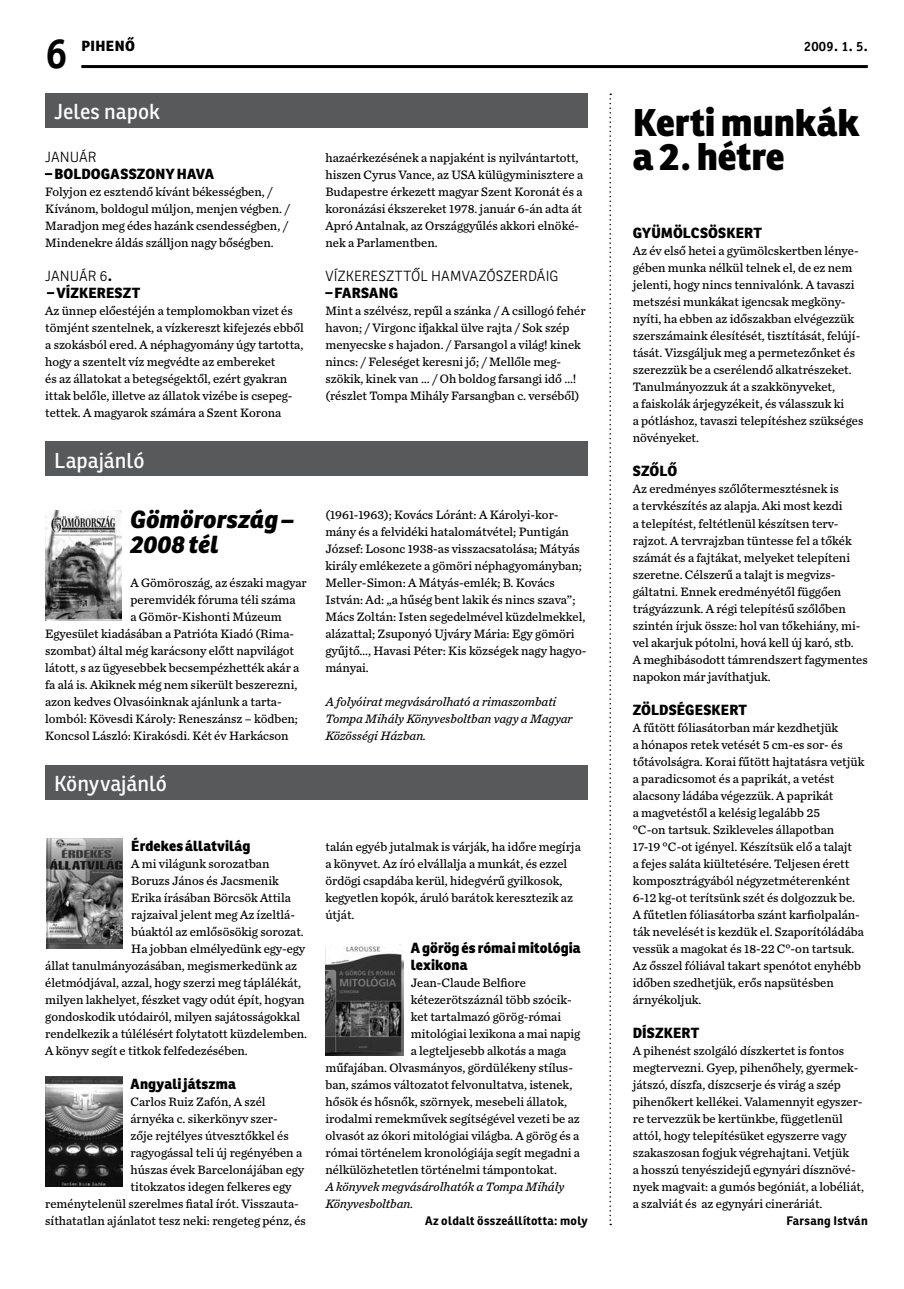
<style>
.page{position:relative;width:904px;height:1289px;background:#fff}
.page>*{position:absolute;margin:0;border:0;box-sizing:border-box;transform-origin:0 0}
.t1{font:700 42px "Officina Serif Itc TOT";color:#000}
.t2{font:800 37.5px/34px "Ronnia";color:#000}
.t3{font:italic 800 24px/25.5px "Ronnia";color:#000}
.t4{font:21px "Ronnia";letter-spacing:-.005em;color:#fff}
.t5{font:800 14.25px/17px "Ronnia";letter-spacing:.01em;color:#000}
.t6{font:300 14.25px "Ronnia";letter-spacing:.01em;color:#000}
.t7{font:700 13.5px "Officina Serif Itc TOT";color:#000}
.t8{font:12.75px/17px "Chronicle Text G4";color:#000}
.t9{font:italic 12.75px/17px "Chronicle Text G4";color:#000}
.t10{font:700 12px "Ronnia";letter-spacing:.025em;color:#000}
.s1{font-weight:300}
</style>
<div class="page">
<hr style="left:81px;top:65px;width:786px;height:3px;background:#000">
<svg style="left:609px;top:94px;width:2px;height:1131px"></svg>
<div style="left:45px;top:442px;width:542px;height:34px;background:#58595b"></div>
<div style="left:45px;top:94px;width:542px;height:34px;background:#58595b"></div>
<div style="left:45px;top:765px;width:542px;height:34px;background:#58595b"></div>
<img style="left:45px;top:510px;width:77px;height:110px">
<img style="left:46px;top:838px;width:77px;height:110px">
<img style="left:45px;top:1076px;width:77px;height:110px">
<img style="left:325px;top:944px;width:78px;height:110px">
<p class="t5" style="left:81px;top:37px;width:55px">PIHENŐ</p>
<h1 class="t1" style="left:45px;top:28px;width:24px">6</h1>
<p class="t7" style="left:803px;top:38px;width:65px">2009. 1. 5.</p>
<h3 class="t4" style="left:54px;top:98px;width:107px">Jeles napok</h3>
<p class="t6" style="left:45px;top:148px;width:53px">JANUÁR</p>
<p class="t5" style="left:45px;top:165px;width:170px">– BOLDOGASSZONY HAVA</p>
<p class="t8" style="left:45px;top:182px;width:246px">Folyjon ez esztendő kívánt békességben, / Kívánom, boldogul múljon, menjen végben. / Maradjon meg édes hazánk csendességben, / Mindenekre áldás szálljon nagy bőségben.</p>
<p class="t5" style="left:45px;top:267px;width:96px"><span class="s1">JANUÁR 6</span>. –VÍZKERESZT</p>
<p class="t8" style="left:45px;top:301px;width:260px">Az ünnep előestéjén a templomokban vizet és tömjént szentelnek, a vízkereszt kifejezés ebből a szokásból ered. A néphagyomány úgy tartotta, hogy a szentelt víz megvédte az embereket<br>és az állatokat a betegségektől, ezért gyakran ittak belőle, illetve az állatok vizébe is csepeg&shy;tettek. A magyarok számára a Szent Korona</p>
<h3 class="t4" style="left:54px;top:447px;width:92px">Lapajánló</h3>
<h3 class="t3" style="left:130px;top:506px;width:165px">Gömörország –<br>2008 tél</h3>
<p class="t8" style="left:130px;top:573px;width:178px">A Gömöroszág, az északi magyar</p>
<p class="t8" style="left:130px;top:590px;width:167px">peremvidék fóruma téli száma</p>
<p class="t8" style="left:130px;top:607px;width:153px">a Gömör-Kishonti Múzeum</p>
<p class="t8" style="left:45px;top:624px;width:250px">Egyesület kiadásában a Patrióta Kiadó (Rima-</p>
<p class="t8" style="left:45px;top:641px;width:250px">szombat) által még karácsony előtt napvilágot</p>
<p class="t8" style="left:45px;top:658px;width:256px">látott, s az ügyesebbek becsempézhették akár a</p>
<p class="t8" style="left:45px;top:675px;width:254px">fa alá is. Akiknek még nem sikerült beszerezni,</p>
<p class="t8" style="left:45px;top:692px;width:238px">azon kedves Olvasóinknak ajánlunk a tarta-</p>
<p class="t8" style="left:45px;top:709px;width:254px">lomból: Kövesdi Károly: Reneszánsz – ködben;</p>
<p class="t8" style="left:45px;top:726px;width:245px">Koncsol László: Kirakósdi. Két év Harkácson</p>
<h3 class="t4" style="left:54px;top:770px;width:114px">Könyvajánló</h3>
<p class="t5" style="left:131px;top:837px;width:121px">ÉRDEKES ÁLLATVILÁG</p>
<p class="t8" style="left:131px;top:854px;width:140px">A mi világunk sorozatban</p>
<p class="t8" style="left:131px;top:871px;width:149px">Boruzs János és Jacsmenik</p>
<p class="t8" style="left:131px;top:888px;width:161px">Erika írásában Börcsök Attila</p>
<p class="t8" style="left:131px;top:905px;width:165px">rajzaival jelent meg Az ízeltlá-</p>
<p class="t8" style="left:131px;top:922px;width:174px">búaktól az emlősösökig sorozat.</p>
<p class="t8" style="left:131px;top:939px;width:175px">Ha jobban elmélyedünk egy-egy</p>
<p class="t8" style="left:45px;top:956px;width:253px">állat tanulmányozásában, megismerkedünk az</p>
<p class="t8" style="left:45px;top:973px;width:257px">életmódjával, azzal, hogy szerzi meg táplálékát,</p>
<p class="t8" style="left:45px;top:990px;width:261px">milyen lakhelyet, fészket vagy odút épít, hogyan</p>
<p class="t8" style="left:45px;top:1007px;width:256px">gondoskodik utódairól, milyen sajátosságokkal</p>
<p class="t8" style="left:45px;top:1024px;width:263px">rendelkezik a túlélésért folytatott küzdelemben.</p>
<p class="t8" style="left:45px;top:1041px;width:204px">A könyv segít e titkok felfedezésében.</p>
<p class="t5" style="left:130px;top:1075px;width:107px">ANGYALI JÁTSZMA</p>
<p class="t8" style="left:130px;top:1092px;width:136px">Carlos Ruiz Zafón, A szél</p>
<p class="t8" style="left:130px;top:1109px;width:149px">árnyéka c. sikerkönyv szer-</p>
<p class="t8" style="left:130px;top:1126px;width:160px">zője rejtélyes útvesztőkkel és</p>
<p class="t8" style="left:130px;top:1143px;width:173px">ragyogással teli új regényében a</p>
<p class="t8" style="left:130px;top:1160px;width:175px">húszas évek Barcelonájában egy</p>
<p class="t8" style="left:130px;top:1177px;width:162px">titokzatos idegen felkeres egy</p>
<p class="t8" style="left:45px;top:1194px;width:255px">reménytelenül szerelmes fiatal írót. Visszauta-</p>
<p class="t8" style="left:45px;top:1211px;width:262px">síthatatlan ajánlatot tesz neki: rengeteg pénz, és</p>
<p class="t8" style="left:325px;top:148px;width:259px">hazaérkezésének a napjaként is nyilvántartott, hiszen Cyrus Vance, az USA külügyminisztere a Budapestre érkezett magyar Szent Koronát és a koronázási ékszereket 1978. január 6-án adta át Apró Antalnak, az Országgyűlés akkori elnöké&shy;nek a Parlamentben.</p>
<p class="t6" style="left:325px;top:267px;width:234px">VÍZKERESZTTŐL HAMVAZÓSZERDÁIG</p>
<p class="t5" style="left:325px;top:284px;width:74px">–FARSANG</p>
<p class="t8" style="left:325px;top:301px;width:261px">Mint a szélvész, repűl a szánka / A csillogó fehér havon; / Virgonc ifjakkal ülve rajta / Sok szép menyecske s hajadon. / Farsangol a világ! kinek nincs: / Feleséget keresni jő; / Mellőle meg&shy;szökik, kinek van … / Oh boldog farsangi idő …! (részlet Tompa Mihály Farsangban c. verséből)</p>
<p class="t8" style="left:325px;top:505px;width:263px">(1961-1963); Kovács Lóránt: A Károlyi-kor&shy;mány és a felvidéki hatalomátvétel; Puntigán József: Losonc 1938-as visszacsatolása; Mátyás király emlékezete a gömöri néphagyományban; Meller-Simon: A Mátyás-emlék; B. Kovács István: Ad: „a hűség bent lakik és nincs szava”; Mács Zoltán: Isten segedelmével küzdelmekkel, alázattal; Zsuponyó Ujváry Mária: Egy gömöri gyűjtő…, Havasi Péter: Kis községek nagy hagyo&shy;mányai.</p>
<p class="t9" style="left:325px;top:692px;width:249px">A folyóirat megvásárolható a rimaszombati<br>Tompa Mihály Könyvesboltban vagy a Magyar<br>Közösségi Házban.</p>
<p class="t8" style="left:325px;top:837px;width:257px">talán egyéb jutalmak is várják, ha időre megírja a könyvet. Az író elvállalja a munkát, és ezzel ördögi csapdába kerül, hidegvérű gyilkosok, kegyetlen kopók, áruló barátok keresztezik az útját.</p>
<p class="t5" style="left:411px;top:939px;width:172px">A GÖRÖG ÉS RÓMAI MITOLÓGIA<br>LEXIKONA</p>
<p class="t8" style="left:411px;top:973px;width:117px">Jean-Claude Belfiore</p>
<p class="t8" style="left:411px;top:990px;width:162px">kétezerötszáznál több szócik-</p>
<p class="t8" style="left:411px;top:1007px;width:152px">ket tartalmazó görög-római</p>
<p class="t8" style="left:411px;top:1024px;width:171px">mitológiai lexikona a mai napig</p>
<p class="t8" style="left:411px;top:1041px;width:157px">a legteljesebb alkotás a maga</p>
<p class="t8" style="left:325px;top:1058px;width:249px">műfajában. Olvasmányos, gördülékeny stílus-</p>
<p class="t8" style="left:325px;top:1075px;width:248px">ban, számos változatot felvonultatva, istenek,</p>
<p class="t8" style="left:325px;top:1092px;width:243px">hősök és hősnők, szörnyek, mesebeli állatok,</p>
<p class="t8" style="left:325px;top:1109px;width:256px">irodalmi remekművek segítségével vezeti be az</p>
<p class="t8" style="left:325px;top:1126px;width:255px">olvasót az ókori mitológiai világba. A görög és a</p>
<p class="t8" style="left:325px;top:1143px;width:256px">római történelem kronológiája segít megadni a</p>
<p class="t8" style="left:325px;top:1160px;width:233px">nélkülözhetetlen történelmi támpontokat.</p>
<p class="t9" style="left:325px;top:1177px;width:240px">A könyvek megvásárolhatók a Tompa Mihály<br>Könyvesboltban.</p>
<p class="t10" style="left:425px;top:1213px;width:165px">Az oldalt összeállította: moly</p>
<h2 class="t2" style="left:632px;top:105px;width:229px">KERTI MUNKÁK<br>A 2. HÉTRE</h2>
<p class="t5" style="left:632px;top:224px;width:131px">GYÜMÖLCSÖSKERT</p>
<p class="t8" style="left:632px;top:242px;width:232px">Az év első hetei a gyümölcskertben lénye&shy;gében munka nélkül telnek el, de ez nem jelenti, hogy nincs tennivalónk. A tavaszi metszési munkákat igencsak megkön - nyíti, ha ebben az időszakban elvégezzük szerszámaink élesítését, tisztítását, felújí&shy;tását. Vizsgáljuk meg a permetezőnket és szerezzük be a cserélendő alkatrészeket.<br>Tanulmányozzuk át a szakkönyveket,<br>a faiskolák árjegyzékeit, és válasszuk ki<br>a pótláshoz, tavaszi telepítéshez szükséges növényeket.</p>
<p class="t5" style="left:632px;top:463px;width:46px">SZŐLŐ</p>
<p class="t8" style="left:632px;top:480px;width:236px">Az eredményes szőlőtermesztésnek is<br>a tervkészítés az alapja. Aki most kezdi<br>a telepítést, feltétlenül készítsen terv&shy;rajzot. A tervrajzban tüntesse fel a tőkék számát és a fajtákat, melyeket telepíteni szeretne. Célszerű a talajt is megvizs&shy;gáltatni. Ennek eredményétől függően trágyázzunk. A régi telepítésű szőlőben szintén írjuk össze: hol van tőkehiány, mi&shy;vel akarjuk pótolni, hová kell új karó, stb.<br>A meghibásodott támrendszert fagymentes napokon már javíthatjuk.</p>
<p class="t5" style="left:632px;top:701px;width:116px">ZÖLDSÉGESKERT</p>
<p class="t8" style="left:632px;top:718px;width:233px">A fűtött fóliasátorban már kezdhetjük<br>a hónapos retek vetését 5 cm-es sor- és tőtávolságra. Korai fűtött hajtatásra vetjük a paradicsomot és a paprikát, a vetést alacsony ládába végezzük. A paprikát<br>a magvetéstől a kelésig legalább 25<br>°C-on tartsuk. Szikleveles állapotban 17-19 °C-ot igényel. Készítsük elő a talajt<br>a fejes saláta kiültetésére. Teljesen érett komposztrágyából négyzetméterenként 6-12 kg-ot terítsünk szét és dolgozzuk be.<br>A fűtetlen fóliasátorba szánt karfiolpalán&shy;ták nevelését is kezdük el. Szaporítóládába vessük a magokat és 18-22 C°-on tartsuk.<br>Az ősszel fóliával takart spenótot enyhébb időben szedhetjük, erős napsütésben árnyékoljuk.</p>
<p class="t5" style="left:632px;top:1024px;width:68px">DÍSZKERT</p>
<p class="t8" style="left:632px;top:1041px;width:233px">A pihenést szolgáló díszkertet is fontos megtervezni. Gyep, pihenőhely, gyermek&shy;játszó, díszfa, díszcserje és virág a szép pihenőkert kellékei. Valamennyit egyszer&shy;re tervezzük be kertünkbe, függetlenül attól, hogy telepítésüket egyszerre vagy szakaszosan fogjuk végrehajtani. Vetjük<br>a hosszú tenyészidejű egynyári dísznövé&shy;nyek magvait: a gumós begóniát, a lobéliát, a szalviát és az egynyári cineráriát.</p>
<p class="t10" style="left:786px;top:1213px;width:83px">Farsang István</p>
</div>
